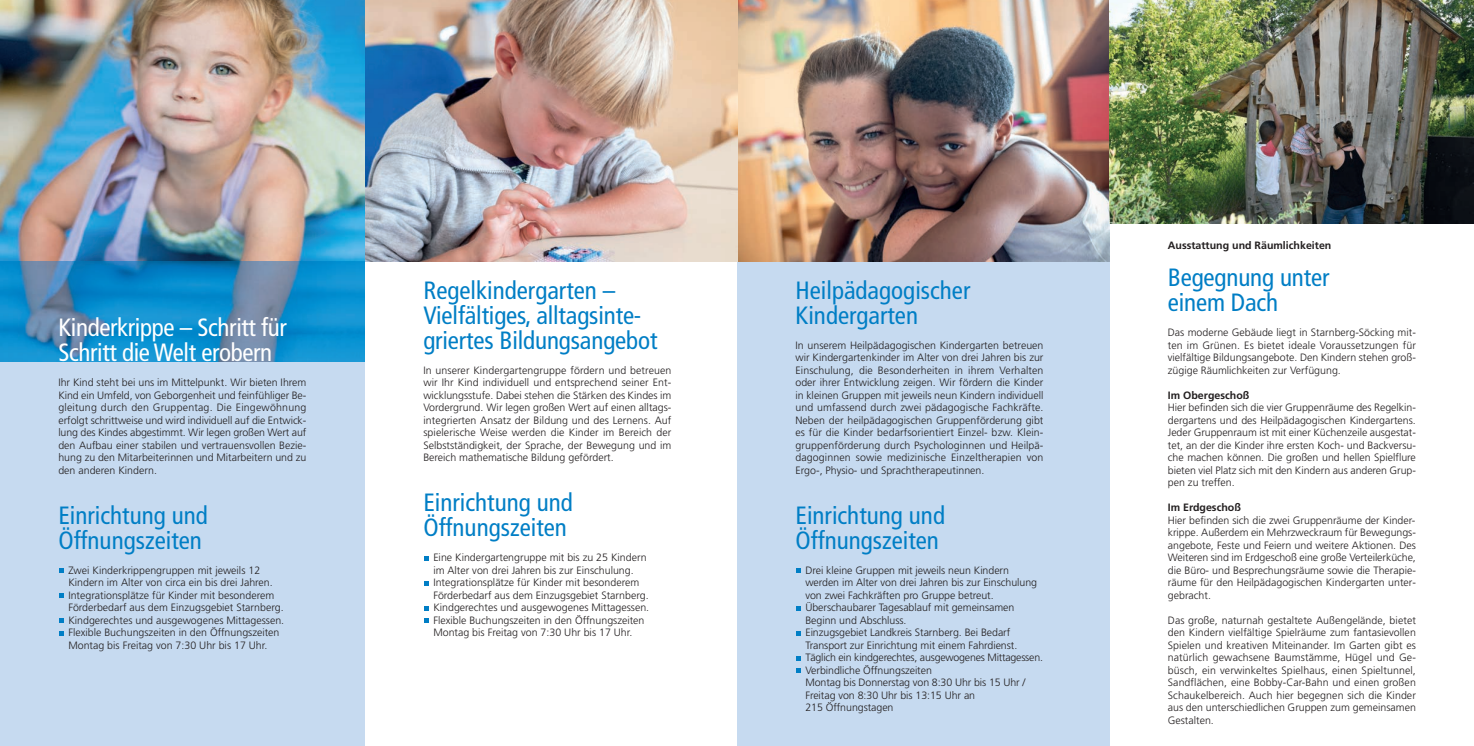
<style>
.page{position:relative;width:1474px;height:746px;background:#fff}
.page>*{position:absolute;margin:0;border:0;box-sizing:border-box;transform-origin:0 0}
.t1{font:condensed 25px/25px "Frutiger";color:#007ec5}
.t2{font:condensed 25px/25px "Frutiger";letter-spacing:-.015em;color:#fff}
.t3{font:300 10.62px/12.5px "Frutiger";color:#231f20;text-align:justify}
.t4{font:700 10.62px "Frutiger";color:#231f20}
</style>
<div class="page">
<div style="left:0;top:0;width:365px;height:746px;background:#c6daf0"></div>
<div style="left:737px;top:0;width:372px;height:746px;background:#c6daf0"></div>
<img style="left:365px;top:0;width:744px;height:261px">
<img style="left:0;top:0;width:365px;height:261px">
<svg style="left:425px;top:556px;width:4px;height:4px"></svg>
<svg style="left:425px;top:581px;width:4px;height:4px"></svg>
<svg style="left:425px;top:606px;width:4px;height:4px"></svg>
<svg style="left:425px;top:618px;width:4px;height:4px"></svg>
<img style="left:1109px;top:0;width:365px;height:224px">
<svg style="left:797px;top:568px;width:4px;height:4px"></svg>
<svg style="left:797px;top:606px;width:4px;height:4px"></svg>
<svg style="left:797px;top:631px;width:4px;height:4px"></svg>
<svg style="left:797px;top:656px;width:4px;height:4px"></svg>
<svg style="left:797px;top:668px;width:4px;height:4px"></svg>
<img style="left:0;top:261px;width:365px;height:100px">
<svg style="left:60px;top:568px;width:4px;height:4px"></svg>
<svg style="left:60px;top:593px;width:4px;height:4px"></svg>
<svg style="left:60px;top:618px;width:4px;height:4px"></svg>
<svg style="left:60px;top:631px;width:4px;height:4px"></svg>
<h1 class="t2" style="left:58px;top:317px;width:230px">Kinderkrippe – Schritt für<br>Schritt die Welt erobern</h1>
<p class="t3" style="left:58px;top:377px;width:250px">Ihr Kind steht bei uns im Mittelpunkt. Wir bieten Ihrem Kind ein Umfeld, von Geborgenheit und feinfühliger Be&shy;gleitung durch den Gruppentag. Die Eingewöhnung erfolgt schrittweise und wird individuell auf die Entwick&shy;lung des Kindes abgestimmt. Wir legen großen Wert auf den Aufbau einer stabilen und vertrauensvollen Bezie&shy;hung zu den Mitarbeiterinnen und Mitarbeitern und zu den anderen Kindern.</p>
<h1 class="t1" style="left:58px;top:505px;width:151px">Einrichtung und<br>Öffnungszeiten</h1>
<p class="t3" style="left:68px;top:565px;width:217px;text-align:left">Zwei Kinderkrippengruppen mit jeweils 12<br>Kindern im Alter von circa ein bis drei Jahren.<br>Integrationsplätze für Kinder mit besonderem Förderbedarf aus dem Einzugsgebiet Starnberg.<br>Kindgerechtes und ausgewogenes Mittagessen.<br>Flexible Buchungszeiten in den Öffnungszeiten Montag bis Freitag von 7:30 Uhr bis 17 Uhr.</p>
<h1 class="t1" style="left:423px;top:280px;width:236px">Regelkindergarten –<br>Vielfältiges, alltagsinte&shy;griertes Bildungsangebot</h1>
<p class="t3" style="left:423px;top:365px;width:250px">In unserer Kindergartengruppe fördern und betreuen wir Ihr Kind individuell und entsprechend seiner Ent&shy;wicklungsstufe. Dabei stehen die Stärken des Kindes im Vordergrund. Wir legen großen Wert auf einen alltags&shy;integrierten Ansatz der Bildung und des Lernens. Auf spielerische Weise werden die Kinder im Bereich der Selbstständigkeit, der Sprache, der Bewegung und im Bereich mathematische Bildung gefördert.</p>
<h1 class="t1" style="left:423px;top:492px;width:151px">Einrichtung und<br>Öffnungszeiten</h1>
<p class="t3" style="left:433px;top:552px;width:217px;text-align:left">Eine Kindergartengruppe mit bis zu 25 Kindern im Alter von drei Jahren bis zur Einschulung.<br>Integrationsplätze für Kinder mit besonderem Förderbedarf aus dem Einzugsgebiet Starnberg.<br>Kindgerechtes und ausgewogenes Mittagessen.<br>Flexible Buchungszeiten in den Öffnungszeiten Montag bis Freitag von 7:30 Uhr bis 17 Uhr.</p>
<h1 class="t1" style="left:795px;top:280px;width:176px">Heilpädagogischer<br>Kindergarten</h1>
<p class="t3" style="left:795px;top:340px;width:250px">In unserem Heilpädagogischen Kindergarten betreuen wir Kindergartenkinder im Alter von drei Jahren bis zur Einschulung, die Besonderheiten in ihrem Verhalten oder ihrer Entwicklung zeigen. Wir fördern die Kinder in kleinen Gruppen mit jeweils neun Kindern individuell und umfassend durch zwei pädagogische Fachkräfte.<br>Neben der heilpädagogischen Gruppenförderung gibt es für die Kinder bedarfsorientiert Einzel- bzw. Klein&shy;gruppenförderung durch Psychologinnen und Heilpä - dagoginnen sowie medizinische Einzeltherapien von Ergo-, Physio- und Sprachtherapeutinnen.</p>
<h1 class="t1" style="left:795px;top:505px;width:151px">Einrichtung und<br>Öffnungszeiten</h1>
<p class="t3" style="left:805px;top:565px;width:239px;text-align:left">Drei kleine Gruppen mit jeweils neun Kindern werden im Alter von drei Jahren bis zur Einschulung von zwei Fachkräften pro Gruppe betreut.<br>Überschaubarer Tagesablauf mit gemeinsamen Beginn und Abschluss.<br>Einzugsgebiet Landkreis Starnberg. Bei Bedarf Transport zur Einrichtung mit einem Fahrdienst.<br>Täglich ein kindgerechtes, ausgewogenes Mittagessen.<br>Verbindliche Öffnungszeiten<br>Montag bis Donnerstag von 8:30 Uhr bis 15 Uhr / Freitag von 8:30 Uhr bis 13:15 Uhr an<br>215 Öffnungstagen</p>
<p class="t4" style="left:1168px;top:241px;width:165px">Ausstattung und Räumlichkeiten</p>
<h1 class="t1" style="left:1168px;top:267px;width:163px">Begegnung unter einem Dach</h1>
<p class="t3" style="left:1168px;top:327px;width:250px">Das moderne Gebäude liegt in Starnberg-Söcking mit&shy;ten im Grünen. Es bietet ideale Voraussetzungen für vielfältige Bildungsangebote. Den Kindern stehen groß&shy;zügige Räumlichkeiten zur Verfügung.</p>
<p class="t4" style="left:1168px;top:391px;width:83px">Im Obergeschoß</p>
<p class="t3" style="left:1168px;top:402px;width:250px">Hier befinden sich die vier Gruppenräume des Regelkin&shy;dergartens und des Heilpädagogischen Kindergartens.<br>Jeder Gruppenraum ist mit einer Küchenzeile ausgestat&shy;tet, an der die Kinder ihre ersten Koch- und Backversu&shy;che machen können. Die großen und hellen Spielflure bieten viel Platz sich mit den Kindern aus anderen Grup&shy;pen zu treffen.</p>
<p class="t4" style="left:1168px;top:503px;width:75px">Im Erdgeschoß</p>
<p class="t3" style="left:1168px;top:515px;width:250px">Hier befinden sich die zwei Gruppenräume der Kinder&shy;krippe. Außerdem ein Mehrzweckraum für Bewegungs&shy;angebote, Feste und Feiern und weitere Aktionen. Des Weiteren sind im Erdgeschoß eine große Verteilerküche, die Büro- und Besprechungsräume sowie die Therapie&shy;räume für den Heilpädagogischen Kindergarten unter&shy;gebracht.</p>
<p class="t3" style="left:1168px;top:615px;width:250px">Das große, naturnah gestaltete Außengelände, bietet den Kindern vielfältige Spielräume zum fantasievollen Spielen und kreativen Miteinander. Im Garten gibt es natürlich gewachsene Baumstämme, Hügel und Ge&shy;büsch, ein verwinkeltes Spielhaus, einen Spieltunnel, Sandflächen, eine Bobby-Car-Bahn und einen großen Schaukelbereich. Auch hier begegnen sich die Kinder aus den unterschiedlichen Gruppen zum gemeinsamen Gestalten.</p>
</div>
